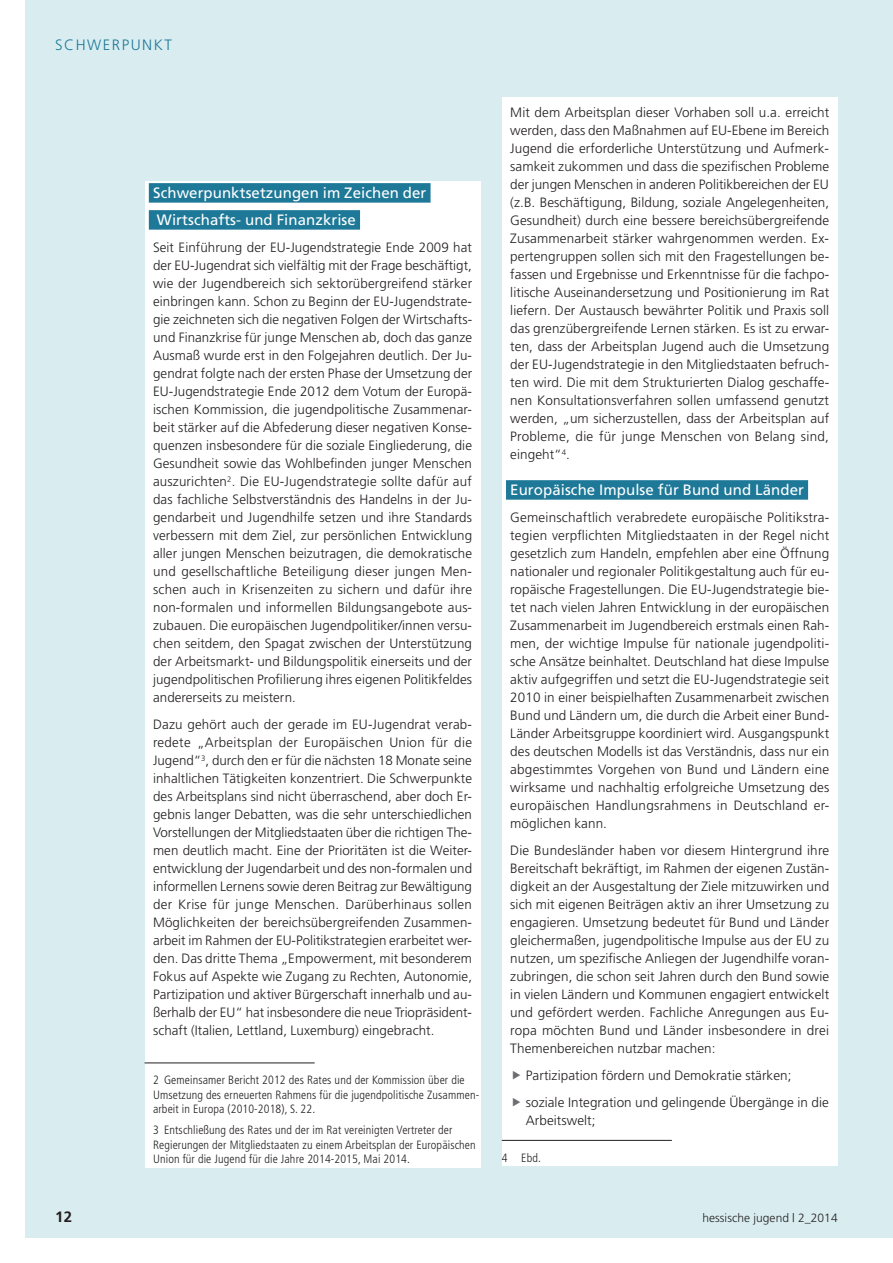
<style>
.page{position:relative;width:893px;height:1263px;background:#fff}
.page>*{position:absolute;margin:0;border:0;box-sizing:border-box;transform-origin:0 0}
.t1{font:15px/27px "Frutiger";letter-spacing:.005em;color:#fff}
.t2{font:300 15px "Frutiger";letter-spacing:.1em;color:#1e7998}
.t3{font:700 15px "Frutiger";color:#231f20}
.t4{font:300 13.5px/18px "Frutiger";letter-spacing:.005em;color:#231f20;text-align:justify}
.t5{font:300 condensed 12px/14.4px "Frutiger";letter-spacing:.01em;color:#231f20}
.t6{font:300 12px "Frutiger";letter-spacing:.005em;color:#231f20}
</style>
<div class="page">
<div style="left:26px;top:0;width:867px;height:1237px;background:#d9edf1"></div>
<div style="left:145px;top:181px;width:335px;height:986px;background:#fff"></div>
<div style="left:149px;top:183px;width:282px;height:20px;background:#1e7998"></div>
<div style="left:149px;top:210px;width:211px;height:20px;background:#1e7998"></div>
<hr style="left:145px;top:1062px;width:170px;height:1px;background:#231f20">
<div style="left:502px;top:98px;width:336px;height:1068px;background:#fff"></div>
<div style="left:506px;top:480px;width:302px;height:20px;background:#1e7998"></div>
<hr style="left:502px;top:1140px;width:170px;height:1px;background:#231f20">
<p class="t2" style="left:55px;top:36px;width:118px">SCHWERPUNKT</p>
<p class="t3" style="left:55px;top:1207px;width:18px">12</p>
<p class="t1" style="left:153px;top:179px;width:275px">Schwerpunktsetzungen im Zeichen der<br>Wirtschafts- und Finanzkrise</p>
<p class="t4" style="left:153px;top:238px;width:321px">Seit Einführung der EU-Jugendstrategie Ende 2009 hat der EU-Jugendrat sich vielfältig mit der Frage beschäftigt, wie der Jugendbereich sich sektorübergreifend stärker einbringen kann. Schon zu Beginn der EU-Jugendstrate&shy;gie zeichneten sich die negativen Folgen der Wirtschafts&shy;und Finanzkrise für junge Menschen ab, doch das ganze Ausmaß wurde erst in den Folgejahren deutlich. Der Ju&shy;gendrat folgte nach der ersten Phase der Umsetzung der EU-Jugendstrategie Ende 2012 dem Votum der Europä&shy;ischen Kommission, die jugendpolitische Zusammenar&shy;beit stärker auf die Abfederung dieser negativen Konse&shy;quenzen insbesondere für die soziale Eingliederung, die Gesundheit sowie das Wohlbefinden junger Menschen auszurichten<sup>2</sup>. Die EU-Jugendstrategie sollte dafür auf das fachliche Selbstverständnis des Handelns in der Ju&shy;gendarbeit und Jugendhilfe setzen und ihre Standards verbessern mit dem Ziel, zur persönlichen Entwicklung aller jungen Menschen beizutragen, die demokratische und gesellschaftliche Beteiligung dieser jungen Men&shy;schen auch in Krisenzeiten zu sichern und dafür ihre non-formalen und informellen Bildungsangebote aus&shy;zubauen. Die europäischen Jugendpolitiker/innen versu&shy;chen seitdem, den Spagat zwischen der Unterstützung der Arbeitsmarkt- und Bildungspolitik einerseits und der jugendpolitischen Profilierung ihres eigenen Politikfeldes andererseits zu meistern.</p>
<p class="t4" style="left:153px;top:715px;width:321px">Dazu gehört auch der gerade im EU-Jugendrat verab&shy;redete „Arbeitsplan der Europäischen Union für die Jugend“<sup>3</sup>, durch den er für die nächsten 18 Monate seine inhaltlichen Tätigkeiten konzentriert. Die Schwerpunkte des Arbeitsplans sind nicht überraschend, aber doch Er&shy;gebnis langer Debatten, was die sehr unterschiedlichen Vorstellungen der Mitgliedstaaten über die richtigen The&shy;men deutlich macht. Eine der Prioritäten ist die Weiter&shy;entwicklung der Jugendarbeit und des non-formalen und informellen Lernens sowie deren Beitrag zur Bewältigung der Krise für junge Menschen. Darüberhinaus sollen Möglichkeiten der bereichsübergreifenden Zusammen&shy;arbeit im Rahmen der EU-Politikstrategien erarbeitet wer&shy;den. Das dritte Thema „Empowerment, mit besonderem Fokus auf Aspekte wie Zugang zu Rechten, Autonomie, Partizipation und aktiver Bürgerschaft innerhalb und au&shy;ßerhalb der EU“ hat insbesondere die neue Triopräsident&shy;schaft (Italien, Lettland, Luxemburg) eingebracht.</p>
<p class="t5" style="left:153px;top:1073px;width:328px">2 Gemeinsamer Bericht 2012 des Rates und der Kommission über die<br>Umsetzung des erneuerten Rahmens für die jugendpolitische Zusammen&shy;arbeit in Europa (2010-2018), S. 22.</p>
<p class="t5" style="left:153px;top:1123px;width:324px">3 Entschließung des Rates und der im Rat vereinigten Vertreter der<br>Regierungen der Mitgliedstaaten zu einem Arbeitsplan der Europäischen<br>Union für die Jugend für die Jahre 2014-2015, Mai 2014.</p>
<p class="t4" style="left:510px;top:103px;width:321px">Mit dem Arbeitsplan dieser Vorhaben soll u.a. erreicht werden, dass den Maßnahmen auf EU-Ebene im Bereich Jugend die erforderliche Unterstützung und Aufmerk&shy;samkeit zukommen und dass die spezifischen Probleme der jungen Menschen in anderen Politikbereichen der EU (z.B. Beschäftigung, Bildung, soziale Angelegenheiten, Gesundheit) durch eine bessere bereichsübergreifende Zusammenarbeit stärker wahrgenommen werden. Ex&shy;pertengruppen sollen sich mit den Fragestellungen be&shy;fassen und Ergebnisse und Erkenntnisse für die fachpo&shy;litische Auseinandersetzung und Positionierung im Rat liefern. Der Austausch bewährter Politik und Praxis soll das grenzübergreifende Lernen stärken. Es ist zu erwar&shy;ten, dass der Arbeitsplan Jugend auch die Umsetzung der EU-Jugendstrategie in den Mitgliedstaaten befruch&shy;ten wird. Die mit dem Strukturierten Dialog geschaffe&shy;nen Konsultationsverfahren sollen umfassend genutzt werden, „um sicherzustellen, dass der Arbeitsplan auf Probleme, die für junge Menschen von Belang sind, eingeht“<sup>4</sup>.</p>
<p class="t1" style="left:510px;top:476px;width:295px">Europäische Impulse für Bund und Länder</p>
<p class="t4" style="left:510px;top:508px;width:321px">Gemeinschaftlich verabredete europäische Politikstra&shy;tegien verpflichten Mitgliedstaaten in der Regel nicht gesetzlich zum Handeln, empfehlen aber eine Öffnung nationaler und regionaler Politikgestaltung auch für eu&shy;ropäische Fragestellungen. Die EU-Jugendstrategie bie&shy;tet nach vielen Jahren Entwicklung in der europäischen Zusammenarbeit im Jugendbereich erstmals einen Rah&shy;men, der wichtige Impulse für nationale jugendpoliti&shy;sche Ansätze beinhaltet. Deutschland hat diese Impulse aktiv aufgegriffen und setzt die EU-Jugendstrategie seit 2010 in einer beispielhaften Zusammenarbeit zwischen Bund und Ländern um, die durch die Arbeit einer Bund-Länder Arbeitsgruppe koordiniert wird. Ausgangspunkt des deutschen Modells ist das Verständnis, dass nur ein abgestimmtes Vorgehen von Bund und Ländern eine wirksame und nachhaltig erfolgreiche Umsetzung des europäischen Handlungsrahmens in Deutschland er&shy;möglichen kann.</p>
<p class="t4" style="left:510px;top:841px;width:320px">Die Bundesländer haben vor diesem Hintergrund ihre Bereitschaft bekräftigt, im Rahmen der eigenen Zustän&shy;digkeit an der Ausgestaltung der Ziele mitzuwirken und sich mit eigenen Beiträgen aktiv an ihrer Umsetzung zu engagieren. Umsetzung bedeutet für Bund und Länder gleichermaßen, jugendpolitische Impulse aus der EU zu nutzen, um spezifische Anliegen der Jugendhilfe voran&shy;zubringen, die schon seit Jahren durch den Bund sowie in vielen Ländern und Kommunen engagiert entwickelt und gefördert werden. Fachliche Anregungen aus Eu&shy;ropa möchten Bund und Länder insbesondere in drei Themenbereichen nutzbar machen:</p>
<p class="t4" style="left:526px;top:1062px;width:305px;line-height:27px">Partizipation fördern und Demokratie stärken; soziale Integration und gelingende Übergänge in die</p>
<p class="t4" style="left:526px;top:1111px;width:71px">Arbeitswelt;</p>
<p class="t5" style="left:502px;top:1150px;width:41px">4 Ebd.</p>
<p class="t6" style="left:702px;top:1211px;width:137px">hessische jugend | 2_2014</p>
</div>
